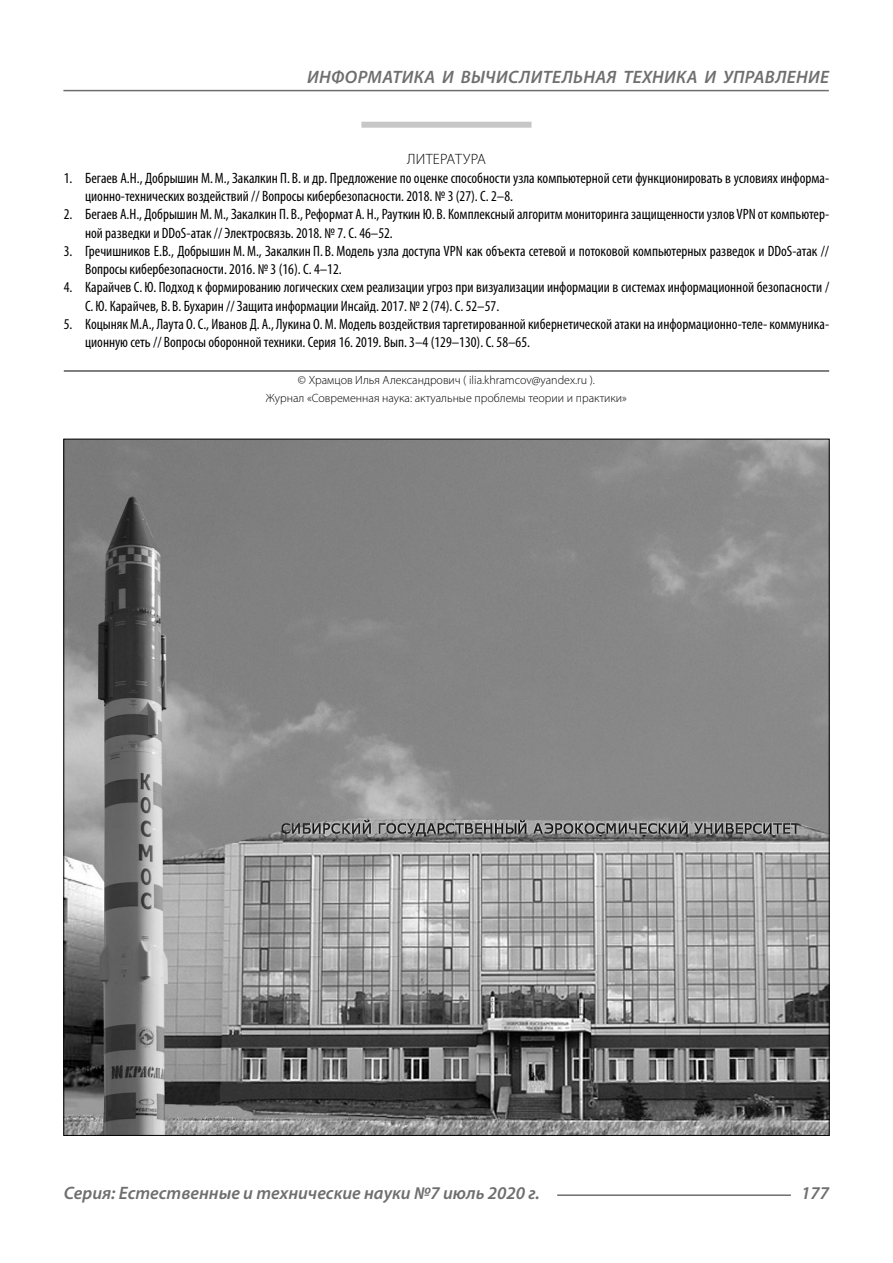
<style>
.page{position:relative;width:893px;height:1263px;background:#fff}
.page>*{position:absolute;margin:0;border:0;box-sizing:border-box;transform-origin:0 0}
.t1{font:italic 600 18px "Myriad Pro";color:#6e6e6e}
.t2{font:condensed 15px/18.3px "Myriad Pro";color:#000}
.Literature{font:300 15px "Myriad Pro";letter-spacing:.02em;color:#000}
.Copy{font:300 12px/18.3px "Myriad Pro";color:#000;text-align:center}
</style>
<div class="page">
<div style="left:361px;top:122px;width:170px;height:6px;background:#c7c7c7"></div>
<hr style="left:64px;top:371px;width:765px;height:1px;background:#000">
<img style="left:65px;top:441px;width:763px;height:693px">
<hr style="left:557px;top:1194px;width:234px;height:2px;background:#6e6e6e">
<hr style="left:63px;top:90px;width:766px;height:1px;background:#6e6e6e">
<p class="t1" style="left:307px;top:66px;width:25px">Информатика</p>
<p class="t1" style="left:442px;top:66px;width:55px">и вычислител</p>
<p class="t1" style="left:573px;top:66px;width:23px">ьная</p>
<p class="t1" style="left:623px;top:66px;width:12px">техника</p>
<p class="t1" style="left:705px;top:66px;width:31px">и управление</p>
<p class="Literature" style="left:407px;top:150px;width:80px">ЛИТЕРАТУРА</p>
<p class="t2" style="left:85px;top:168px;width:746px;text-indent:-21px">1. Бегаев А.Н., Добрышин М.М., Закалкин П. В. и др. Предложение по оценке способности узла компьютерной сети функционировать в условиях информа&shy;ционно-технических воздействий // Вопросы кибербезопасности. 2018. № 3 (27). С. 2–8.</p>
<p class="t2" style="left:85px;top:205px;width:746px;text-indent:-21px">2. Бегаев А.Н., Добрышин М.М., Закалкин П. В., Реформат А. Н., Рауткин Ю. В. Комплексный алгоритм мониторинга защищенности узлов VPN от компьютер&shy;ной разведки и DDoS-атак // Электросвязь. 2018. № 7. С. 46–52.</p>
<p class="t2" style="left:85px;top:242px;width:746px;text-indent:-21px">3. Гречишников Е.В., Добрышин М.М., Закалкин П. В. Модель узла доступа VPN как объекта сетевой и потоковой компьютерных разведок и DDoS-атак //<br>Вопросы кибербезопасности. 2016. № 3 (16). С. 4–12.</p>
<p class="t2" style="left:85px;top:278px;width:746px;text-indent:-21px">4. Карайчев С.Ю. Подход к формированию логических схем реализации угроз при визуализации информации в системах информационной безопасности /<br>С.Ю. Карайчев, В. В. Бухарин // Защита информации Инсайд.2017. № 2 (74). С. 52–57.</p>
<p class="t2" style="left:85px;top:315px;width:746px;text-indent:-21px">5. Коцыняк М.А., Лаута О.С., Иванов Д. А., Лукина О.М. Модель воздействия таргетированной кибернетической атаки на информационно-теле- коммуника&shy;ционную сеть // Вопросы оборонной техники. Серия 16. 2019. Вып. 3–4 (129–130). С. 58–65.</p>
<p class="Copy" style="left:266px;top:371px;width:363px">© Храмцов Илья Александрович ( ilia.khramcov@yandex.ru ).<br>Журнал «Современная наука: актуальные проблемы теории и практики»</p>
<p class="t1" style="left:64px;top:1182px;width:478px">Серия: Естественные и технические науки №7 июль 2020 г.</p>
<p class="t1" style="left:801px;top:1182px;width:30px">177</p>
</div>
